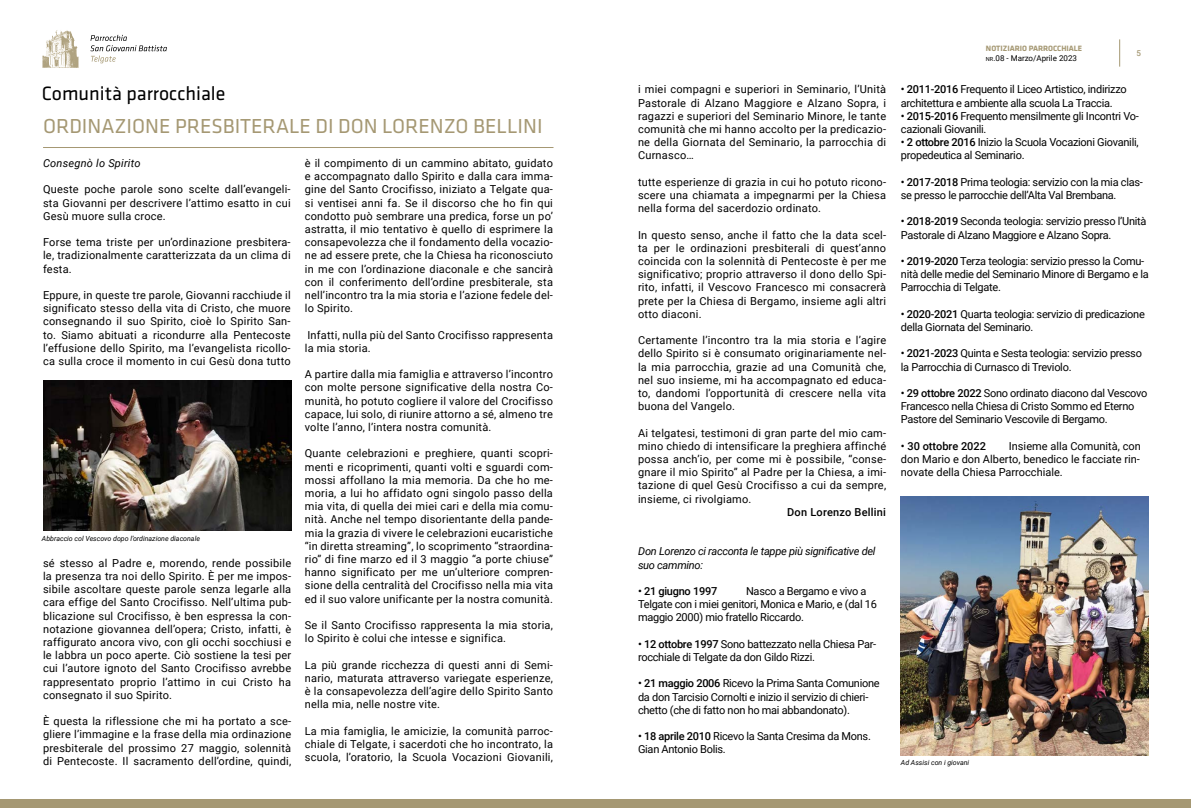
<style>
.page{position:relative;width:1191px;height:808px;background:#fff}
.page>*{position:absolute;margin:0;border:0;box-sizing:border-box;transform-origin:0 0}
.t1{font:21px "Klavika";color:#a59873}
.t2{font:20px "Klavika";color:#000}
.t3{font:11px/13.2px "Roboto";letter-spacing:-.025em;color:#000;text-align:justify}
.t4{font:11px/13.2px "Roboto";letter-spacing:.02em;color:#000}
.t5{font:italic 11px/13.2px "Roboto";letter-spacing:-.025em;color:#000}
.t6{font:italic 11px "Roboto";letter-spacing:.02em;color:#000}
.t7{font:500 11px "Roboto";letter-spacing:.02em;color:#000}
.t8{font:500 11px "Roboto";color:#000}
.t9{font:500 11px "Roboto";letter-spacing:-.025em;color:#000}
.t10{font:700 8px "Klavika";color:#a59873}
.t11{font:8px "Roboto";color:#000}
.t12{font:500 8px "Roboto";color:#a59873}
.t13{font:italic 7px "Roboto";color:#000}
.s1{font-weight:500}
.s2{font-size:5.6px}
.s3{font-style:inherit}
</style>
<div class="page">
<div style="left:0;top:799px;width:1191px;height:9px;background:#a59873"></div>
<svg style="left:90px;top:35px;width:77px;height:28px"></svg>
<img style="left:42px;top:30px;width:37px;height:38px">
<svg style="left:1119px;top:39px;width:1px;height:28px"></svg>
<hr style="left:43px;top:147px;width:510px;height:1px;background:#a59873">
<img style="left:43px;top:381px;width:248px;height:150px">
<img style="left:900px;top:496px;width:248px;height:259px">
<h2 class="t2" style="left:42px;top:83px;width:185px">Comunità parrocchiale</h2>
<h1 class="t1" style="left:43px;top:114px;width:501px">ORDINAZIONE PRESBITERALE DI DON LORENZO BELLINI</h1>
<p class="t6" style="left:43px;top:155px;width:99px">Consegnò lo Spirito</p>
<p class="t3" style="left:43px;top:182px;width:249px">Queste poche parole sono scelte dall’evangeli&shy;sta Giovanni per descrivere l’attimo esatto in cui Gesù muore sulla croce.</p>
<p class="t3" style="left:43px;top:235px;width:249px">Forse tema triste per un’ordinazione presbitera&shy;le, tradizionalmente caratterizzata da un clima di festa.</p>
<p class="t3" style="left:43px;top:288px;width:249px">Eppure, in queste tre parole, Giovanni racchiude il significato stesso della vita di Cristo, che muore consegnando il suo Spirito, cioè lo Spirito San&shy;to. Siamo abituati a ricondurre alla Pentecoste l’effusione dello Spirito, ma l’evangelista ricollo&shy;ca sulla croce il momento in cui Gesù dona tutto</p>
<p class="t13" style="left:42px;top:534px;width:159px">Abbraccio col Vescovo dopo l’ordinazione diaconale</p>
<p class="t3" style="left:43px;top:556px;width:250px">sé stesso al Padre e, morendo, rende possibile la presenza tra noi dello Spirito. È per me impos&shy;sibile ascoltare queste parole senza legarle alla cara effige del Santo Crocifisso. Nell’ultima pub&shy;blicazione sul Crocifisso, è ben espressa la con&shy;notazione giovannea dell’opera; Cristo, infatti, è raffigurato ancora vivo, con gli occhi socchiusi e le labbra un poco aperte. Ciò sostiene la tesi per cui l’autore ignoto del Santo Crocifisso avrebbe rappresentato proprio l’attimo in cui Cristo ha consegnato il suo Spirito.</p>
<p class="t3" style="left:43px;top:714px;width:250px">È questa la riflessione che mi ha portato a sce&shy;gliere l’immagine e la frase della mia ordinazione presbiterale del prossimo 27 maggio, solennità di Pentecoste. Il sacramento dell’ordine, quindi,</p>
<p class="t3" style="left:305px;top:156px;width:250px">è il compimento di un cammino abitato, guidato e accompagnato dallo Spirito e dalla cara imma&shy;gine del Santo Crocifisso, iniziato a Telgate qua&shy;si ventisei anni fa. Se il discorso che ho fin qui condotto può sembrare una predica, forse un po’ astratta, il mio tentativo è quello di esprimere la consapevolezza che il fondamento della vocazio&shy;ne ad essere prete, che la Chiesa ha riconosciuto in me con l’ordinazione diaconale e che sancirà con il conferimento dell’ordine presbiterale, sta nell’incontro tra la mia storia e l’azione fedele del&shy;lo Spirito.</p>
<p class="t4" style="left:305px;top:328px;width:250px">Infatti, nulla più del Santo Crocifisso rappresenta la mia storia.</p>
<p class="t3" style="left:305px;top:367px;width:250px">A partire dalla mia famiglia e attraverso l’incontro con molte persone significative della nostra Co&shy;munità, ho potuto cogliere il valore del Crocifisso capace, lui solo, di riunire attorno a sé, almeno tre volte l’anno, l’intera nostra comunità.</p>
<p class="t3" style="left:305px;top:446px;width:250px">Quante celebrazioni e preghiere, quanti scopri&shy;menti e ricoprimenti, quanti volti e sguardi com&shy;mossi affollano la mia memoria. Da che ho me&shy;moria, a lui ho affidato ogni singolo passo della mia vita, di quella dei miei cari e della mia comu&shy;nità. Anche nel tempo disorientante della pande&shy;mia la grazia di vivere le celebrazioni eucaristiche “in diretta streaming”, lo scoprimento “straordina&shy;rio” di fine marzo ed il 3 maggio “a porte chiuse” hanno significato per me un’ulteriore compren&shy;sione della centralità del Crocifisso nella mia vita ed il suo valore unificante per la nostra comunità.</p>
<p class="t4" style="left:305px;top:618px;width:250px">Se il Santo Crocifisso rappresenta la mia storia, lo Spirito è colui che intesse e significa.</p>
<p class="t3" style="left:305px;top:658px;width:250px">La più grande ricchezza di questi anni di Semi&shy;nario, maturata attraverso variegate esperienze, è la consapevolezza dell’agire dello Spirito Santo nella mia, nelle nostre vite.</p>
<p class="t3" style="left:305px;top:724px;width:250px">La mia famiglia, le amicizie, la comunità parroc&shy;chiale di Telgate, i sacerdoti che ho incontrato, la scuola, l’oratorio, la Scuola Vocazioni Giovanili,</p>
<p class="t3" style="left:638px;top:82px;width:250px">i miei compagni e superiori in Seminario, l’Unità Pastorale di Alzano Maggiore e Alzano Sopra, i ragazzi e superiori del Seminario Minore, le tante comunità che mi hanno accolto per la predicazio&shy;ne della Giornata del Seminario, la parrocchia di Curnasco…</p>
<p class="t3" style="left:638px;top:175px;width:250px">tutte esperienze di grazia in cui ho potuto ricono&shy;scere una chiamata a impegnarmi per la Chiesa nella forma del sacerdozio ordinato.</p>
<p class="t3" style="left:638px;top:228px;width:250px">In questo senso, anche il fatto che la data scel&shy;ta per le ordinazioni presbiterali di quest’anno coincida con la solennità di Pentecoste è per me significativo; proprio attraverso il dono dello Spi&shy;rito, infatti, il Vescovo Francesco mi consacrerà prete per la Chiesa di Bergamo, insieme agli altri otto diaconi.</p>
<p class="t3" style="left:638px;top:333px;width:250px">Certamente l’incontro tra la mia storia e l’agire dello Spirito si è consumato originariamente nel&shy;la mia parrocchia, grazie ad una Comunità che, nel suo insieme, mi ha accompagnato ed educa&shy;to, dandomi l’opportunità di crescere nella vita buona del Vangelo.</p>
<p class="t3" style="left:638px;top:426px;width:250px">Ai telgatesi, testimoni di gran parte del mio cam&shy;mino chiedo di intensificare la preghiera affinché possa anch’io, per come mi è possibile, “conse&shy;gnare il mio Spirito” al Padre per la Chiesa, a imi&shy;tazione di quel Gesù Crocifisso a cui da sempre, insieme, ci rivolgiamo.</p>
<p class="t7" style="left:787px;top:504px;width:100px">Don Lorenzo Bellini</p>
<p class="t5" style="left:638px;top:544px;width:239px">Don Lorenzo ci racconta le tappe più significative del suo cammino:</p>
<p class="t9" style="left:638px;top:583px;width:81px">• 21 giugno 1997</p>
<p class="t3" style="left:638px;top:584px;width:240px;text-align:left;text-indent:108px">Nasco a Bergamo e vivo a<br>Telgate con i miei genitori, Monica e Mario, e (dal 16 maggio 2000) mio fratello Riccardo.</p>
<p class="t3" style="left:638px;top:637px;width:240px"><span class="s1">• 12 ottobre 1997</span> Sono battezzato nella Chiesa Par&shy;rocchiale di Telgate da don Gildo Rizzi.</p>
<p class="t3" style="left:638px;top:676px;width:243px;text-align:left"><span class="s1">• 21 maggio 2006</span> Ricevo la Prima Santa Comunione da don Tarcisio Cornolti e inizio il servizio di chieri&shy;chetto (che di fatto non ho mai abbandonato).</p>
<p class="t3" style="left:638px;top:729px;width:234px"><span class="s1">• 18 aprile 2010</span> Ricevo la Santa Cresima da Mons.<br>Gian Antonio Bolis.</p>
<p class="t10" style="left:986px;top:44px;width:98px">NOTIZIARIO PARROCCHIALE</p>
<p class="t11" style="left:986px;top:53px;width:93px"><span class="s2">nr</span><span class="s3">.</span>08 - Marzo/Aprile 2023</p>
<p class="t12" style="left:1136px;top:48px;width:6px">5</p>
<p class="t3" style="left:901px;top:82px;width:227px"><span class="s1">• 2011-2016</span> Frequento il Liceo Artistico, indirizzo architettura e ambiente alla scuola La Traccia.</p>
<p class="t3" style="left:901px;top:109px;width:239px"><span class="s1">• 2015-2016</span> Frequento mensilmente gli Incontri Vo&shy;cazionali Giovanili.</p>
<p class="t3" style="left:901px;top:135px;width:239px"><span class="s1">• 2 ottobre 2016</span> Inizio la Scuola Vocazioni Giovanili, propedeutica al Seminario.</p>
<p class="t3" style="left:901px;top:175px;width:243px"><span class="s1">• 2017-2018</span> Prima teologia: servizio con la mia clas&shy;se presso le parrocchie dell’Alta Val Brembana.</p>
<p class="t3" style="left:901px;top:214px;width:247px"><span class="s1">• 2018-2019</span> Seconda teologia: servizio presso l’Unità<br>Pastorale di Alzano Maggiore e Alzano Sopra.</p>
<p class="t3" style="left:901px;top:254px;width:249px;text-align:left"><span class="s1">• 2019-2020</span> Terza teologia: servizio presso la Comu&shy;nità delle medie del Seminario Minore di Bergamo e la<br>Parrocchia di Telgate.</p>
<p class="t3" style="left:901px;top:307px;width:245px"><span class="s1">• 2020-2021</span> Quarta teologia: servizio di predicazione della Giornata del Seminario.</p>
<p class="t3" style="left:901px;top:346px;width:242px"><span class="s1">• 2021-2023</span> Quinta e Sesta teologia: servizio presso la Parrocchia di Curnasco di Treviolo.</p>
<p class="t3" style="left:901px;top:386px;width:248px;text-align:left"><span class="s1">• 29 ottobre 2022</span> Sono ordinato diacono dal Vescovo<br>Francesco nella Chiesa di Cristo Sommo ed Eterno<br>Pastore del Seminario Vescovile di Bergamo.</p>
<p class="t8" style="left:901px;top:438px;width:87px">• 30 ottobre 2022</p>
<p class="t3" style="left:901px;top:439px;width:241px;text-indent:108px">Insieme alla Comunità, con don Mario e don Alberto, benedico le facciate rin&shy;novate della Chiesa Parrocchiale.</p>
<p class="t13" style="left:901px;top:758px;width:70px">Ad Assisi con i giovani</p>
</div>
